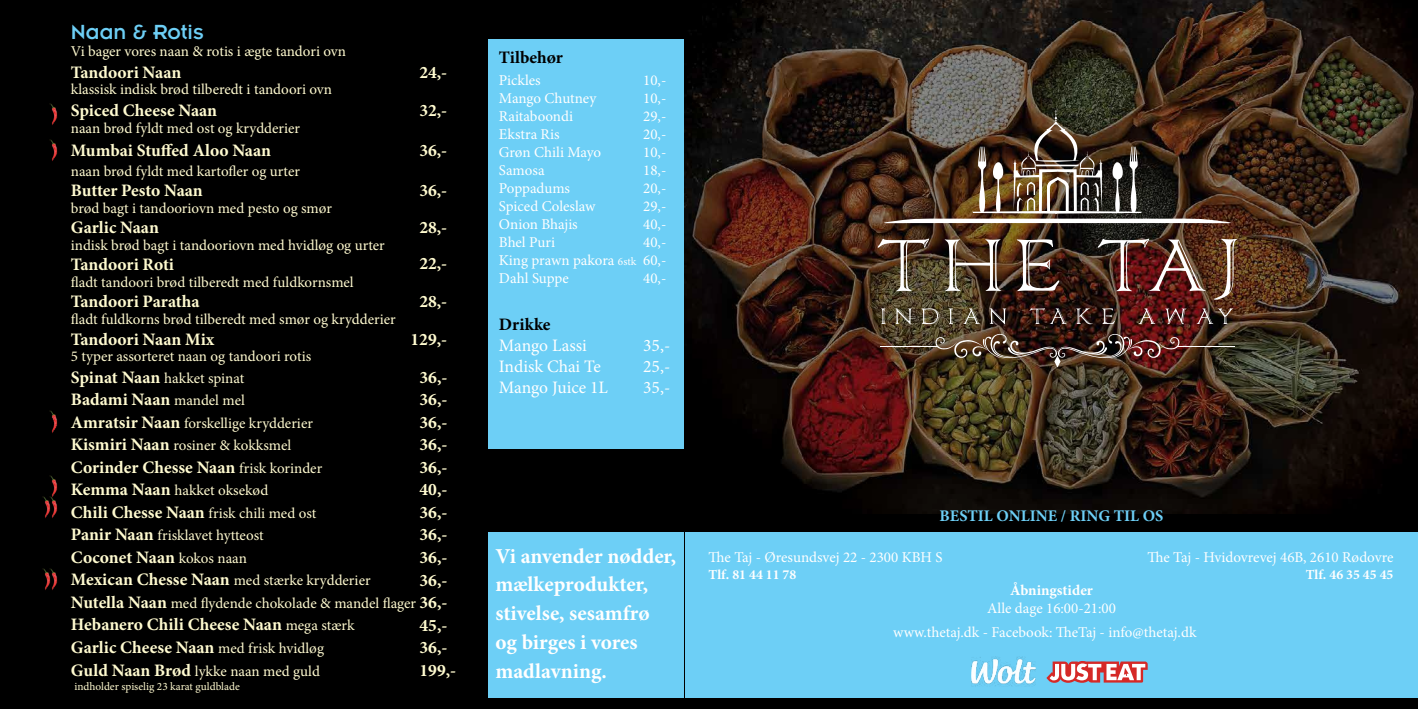
<style>
.page{position:relative;width:1418px;height:709px;background:#fff}
.page>*{position:absolute;margin:0;border:0;box-sizing:border-box;transform-origin:0 0}
.t1{font:22.5px "Insignia LT Std";color:#6dcff6}
.t2{font:700 21.25px/28.8px "Minion Pro";color:#fff}
.t3{font:700 17.5px/22.5px "Minion Pro";color:#fffbd0}
.t4{font:17.5px/21px "Minion Pro";letter-spacing:-.005em;color:#fff}
.t5{font:700 17.5px "Minion Pro";color:#000}
.t6{font:700 16.25px "Minion Pro";color:#6dcff6}
.t7{font:15px/22.5px "Minion Pro";color:#fffbd0}
.t8{font:15px/18px "Minion Pro";color:#fff}
.t9{font:700 15px "Minion Pro";letter-spacing:-.005em;color:#fff}
.t10{font:700 13.75px "Minion Pro";color:#fff}
.t11{font:11.25px "Minion Pro";color:#fffbd0}
.s1{font-size:11.25px}
.s2{font-weight:700;font-size:17.5px}
.s3{font-weight:400;font-size:15px}
</style>
<div class="page">
<div style="left:0;top:0;width:1417px;height:709px;background:#000"></div>
<div style="left:488px;top:531px;width:195px;height:166px;background:#6dcff6"></div>
<img style="left:683px;top:0;width:734px;height:513px">
<div style="left:686px;top:531px;width:731px;height:166px;background:#6dcff6"></div>
<div style="left:488px;top:39px;width:195px;height:409px;background:#6dcff6"></div>
<img style="left:50px;top:103px;width:8px;height:22px">
<img style="left:50px;top:140px;width:8px;height:21px">
<img style="left:42px;top:568px;width:16px;height:22px">
<img style="left:50px;top:475px;width:8px;height:43px">
<img style="left:50px;top:411px;width:8px;height:22px">
<img style="left:42px;top:496px;width:8px;height:22px">
<img style="left:877px;top:239px;width:360px;height:61px">
<img style="left:873px;top:110px;width:368px;height:114px">
<hr style="left:879px;top:345px;width:58px;height:1px;background:#fff">
<hr style="left:1177px;top:345px;width:57px;height:1px;background:#fff">
<img style="left:935px;top:333px;width:244px;height:34px">
<svg style="left:881px;top:308px;width:125px;height:16px;background:#615746"></svg>
<svg style="left:1029px;top:308px;width:85px;height:16px"></svg>
<svg style="left:1138px;top:308px;width:17px;height:16px"></svg>
<svg style="left:1164px;top:308px;width:22px;height:16px"></svg>
<svg style="left:1196px;top:308px;width:37px;height:16px"></svg>
<svg style="left:1050px;top:661px;width:97px;height:21px;background:#dc8c8e"></svg>
<img style="left:971px;top:656px;width:79px;height:30px">
<h1 class="t1" style="left:71px;top:20px;width:134px">Naan &amp; Rotis</h1>
<p class="t3" style="left:71px;top:61px;width:112px">Tandoori Naan</p>
<p class="t3" style="left:419px;top:61px;width:29px">24,-</p>
<p class="t7" style="left:71px;top:40px;width:277px">Vi bager vores naan &amp; rotis i ægte tandori ovn</p>
<p class="t5" style="left:499px;top:45px;width:66px">Tilbehør</p>
<p class="t8" style="left:499px;top:71px;width:169px">Pickles<br>Mango Chutney<br>Raitaboondi<br>Ekstra Ris<br>Grøn Chili Mayo<br>Samosa<br>Poppadums<br>Spiced Coleslaw<br>Onion Bhajis<br>Bhel Puri<br>King prawn pakora <span class="s1">6stk</span> 60,-<br>Dahl Suppe</p>
<p class="t8" style="left:643px;top:71px;width:25px;text-align:justify">10,- 10,- 29,- 20,- 10,- 18,- 20,- 29,- 40,- 40,-</p>
<p class="t8" style="left:643px;top:269px;width:25px">40,-</p>
<p class="t7" style="left:71px;top:78px;width:263px">klassisk indisk brød tilberedt i tandoori ovn</p>
<p class="t3" style="left:71px;top:99px;width:148px">Spiced Cheese Naan</p>
<p class="t3" style="left:419px;top:99px;width:29px">32,-</p>
<p class="t7" style="left:71px;top:117px;width:231px">naan brød fyldt med ost og krydderier</p>
<p class="t3" style="left:71px;top:139px;width:202px">Mumbai Stuffed Aloo Naan</p>
<p class="t3" style="left:419px;top:139px;width:29px">36,-</p>
<p class="t7" style="left:71px;top:160px;width:231px">naan brød fyldt med kartofler og urter</p>
<p class="t3" style="left:71px;top:179px;width:133px">Butter Pesto Naan</p>
<p class="t3" style="left:419px;top:179px;width:29px">36,-</p>
<p class="t7" style="left:71px;top:197px;width:262px">brød bagt i tandooriovn med pesto og smør</p>
<p class="t3" style="left:71px;top:216px;width:90px">Garlic Naan</p>
<p class="t3" style="left:419px;top:216px;width:29px">28,-</p>
<p class="t7" style="left:71px;top:234px;width:315px">indisk brød bagt i tandooriovn med hvidløg og urter</p>
<p class="t3" style="left:71px;top:246px;width:145px;line-height:37.1px">Tandoori Roti<br>Tandoori Paratha<br>Tandoori Naan Mix</p>
<p class="t7" style="left:71px;top:367px;width:175px"><span class="s2">Spinat Naan</span> hakket spinat</p>
<p class="t3" style="left:71px;top:388px;width:175px">Badami Naan <span class="s3">mandel mel</span></p>
<p class="t7" style="left:71px;top:412px;width:243px"><span class="s2">Amratsir Naan</span> forskellige krydderier<br><span class="s2">Kismiri Naan</span> rosiner &amp; kokksmel</p>
<p class="t3" style="left:71px;top:456px;width:253px">Corinder Chesse Naan <span class="s3">frisk korinder</span></p>
<p class="t7" style="left:71px;top:479px;width:247px"><span class="s2">Kemma Naan</span> hakket oksekød<br><span class="s2">Chili Chesse Naan</span> frisk chili med ost<br><span class="s2">Panir Naan</span> frisklavet hytteost</p>
<p class="t3" style="left:71px;top:546px;width:177px">Coconet Naan <span class="s3">kokos naan</span></p>
<p class="t7" style="left:71px;top:569px;width:347px"><span class="s2">Mexican Chesse Naan</span> med stærke krydderier<br><span class="s2">Nutella Naan</span> med flydende chokolade &amp; mandel flager</p>
<p class="t3" style="left:71px;top:613px;width:285px">Hebanero Chili Cheese Naan <span class="s3">mega stærk<br></span>Garlic Cheese Naan <span class="s3">med frisk hvidløg</span></p>
<p class="t7" style="left:71px;top:659px;width:250px"><span class="s2">Guld Naan Brød</span> lykke naan med guld</p>
<p class="t3" style="left:419px;top:252px;width:29px">22,-</p>
<p class="t7" style="left:71px;top:271px;width:284px">fladt tandoori brød tilberedt med fuldkornsmel</p>
<p class="t7" style="left:71px;top:307px;width:326px">fladt fuldkorns brød tilberedt med smør og krydderier</p>
<p class="t7" style="left:71px;top:345px;width:242px">5 typer assorteret naan og tandoori rotis</p>
<p class="t3" style="left:419px;top:290px;width:29px">28,-</p>
<p class="t5" style="left:499px;top:312px;width:53px">Drikke</p>
<p class="t3" style="left:410px;top:327px;width:38px">129,-</p>
<p class="t4" style="left:499px;top:335px;width:111px">Mango Lassi<br>Indisk Chai Te<br>Mango Juice 1L</p>
<p class="t4" style="left:643px;top:335px;width:29px;text-align:justify">35,- 25,- 35,-</p>
<p class="t3" style="left:419px;top:366px;width:38px">36,-<br>36,-<br>36,-<br>36,-<br>36,-<br>40,-<br>36,-<br>36,-<br>36,-<br>36,-<br>36,-<br>45,-<br>36,-<br>199,-</p>
<h2 class="t2" style="left:495px;top:541px;width:182px">Vi anvender nødder, mælkeprodukter, stivelse, sesamfrø og birges i vores madlavning.</h2>
<p class="t11" style="left:74px;top:679px;width:167px">indholder spiselig 23 karat guldblade</p>
<p class="t6" style="left:939px;top:504px;width:225px">BESTIL ONLINE / RING TIL OS</p>
<p class="t8" style="left:708px;top:548px;width:235px">The Taj - Øresundsvej 22 - 2300 KBH S</p>
<p class="t10" style="left:708px;top:564px;width:89px">Tlf. 81 44 11 78</p>
<p class="t8" style="left:1147px;top:548px;width:247px">The Taj - Hvidovrevej 46B, 2610 Rødovre</p>
<p class="t10" style="left:1305px;top:564px;width:89px">Tlf. 46 35 45 45</p>
<p class="t9" style="left:1010px;top:579px;width:84px">Åbningstider</p>
<p class="t8" style="left:987px;top:599px;width:130px">Alle dage 16:00-21:00</p>
<p class="t8" style="left:893px;top:623px;width:304px">www.thetaj.dk - Facebook: TheTaj - info@thetaj.dk</p>
</div>
